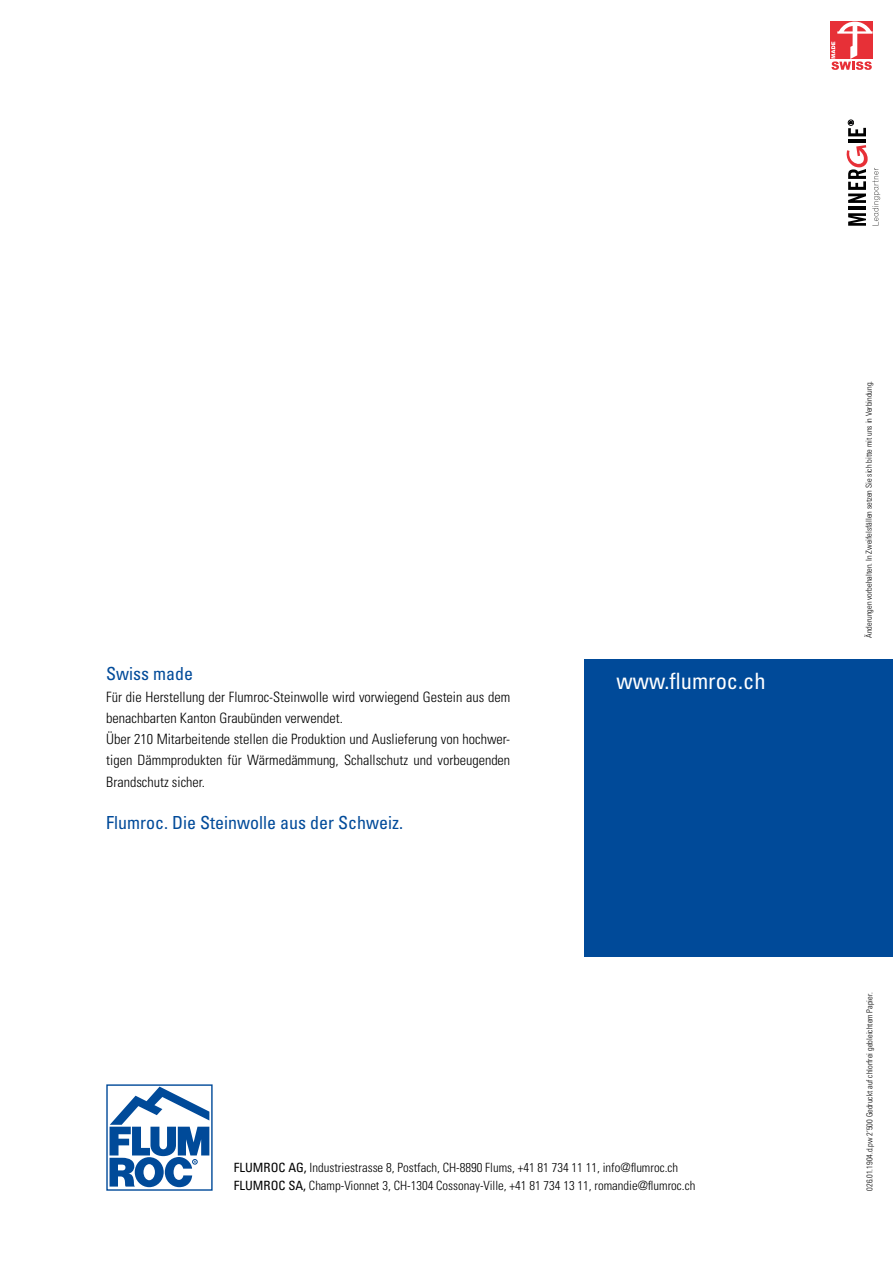
<style>
.page{position:relative;width:893px;height:1263px;background:#fff}
.page>*{position:absolute;margin:0;border:0;box-sizing:border-box;transform-origin:0 0}
.t1{font:condensed 22.5px "Univers";color:#fff}
.t2{font:condensed 18px "Univers";color:#004a99}
.t3{font:300 condensed 14.25px/21.3px "Univers";color:#000}
.t4{font:300 condensed 12.75px/18px "Univers";color:#000}
.t5{font:300 condensed 8.25px "Univers";color:#000}
.s1{font-weight:400}
</style>
<div class="page">
<svg style="left:109px;top:1111px;width:101px;height:77px"></svg>
<div style="left:106px;top:1084px;width:107px;height:107px;border:1px solid #004a99"></div>
<svg style="left:110px;top:1086px;width:99px;height:101px"></svg>
<div style="left:830px;top:21px;width:43px;height:38px;background:#e73037"></div>
<svg style="left:831px;top:21px;width:42px;height:49px"></svg>
<hr style="left:848px;top:140px;width:18px;height:3px;background:#000">
<svg style="left:847px;top:145px;width:33px;height:81px"></svg>
<svg style="left:848px;top:120px;width:18px;height:16px"></svg>
<div style="left:585px;top:659px;width:308px;height:298px;background:#004a99"></div>
<p class="t2" style="left:106px;top:663px;width:88px">Swiss made</p>
<p class="t3" style="left:106px;top:686px;width:405px">Für die Herstellung der Flumroc-Steinwolle wird vorwiegend Gestein aus dem benachbarten Kanton Graubünden verwendet.<br>Über 210 Mitarbeitende stellen die Produktion und Auslieferung von hochwer&shy;tigen Dämmprodukten für Wärmedämmung, Schallschutz und vorbeugenden Brandschutz sicher.</p>
<p class="t2" style="left:106px;top:811px;width:298px">Flumroc. Die Steinwolle aus der Schweiz.</p>
<h1 class="t1" style="left:617px;top:667px;width:151px">www.flumroc.ch</h1>
<p class="t4" style="left:234px;top:1158px;width:463px"><span class="s1">FLUMROC AG,</span> Industriestrasse 8, Postfach, CH-8890 Flums, +41 81 734 11 11, info@flumroc.ch<br><span class="s1">FLUMROC SA,</span> Champ-Vionnet 3, CH-1304 Cossonay-Ville, +41 81 734 13 11, romandie@flumroc.ch</p>
<p class="t5" style="left:864px;top:638px;width:259px;rotate:-90deg">Änderungen vorbehalten. In Zweifelsfällen setzen Sie sich bitte mit uns in Verbindung.</p>
<p class="t5" style="left:865px;top:1191px;width:200px;rotate:-90deg">026.01.1904.d.pw 2’500 Gedruckt auf chlorfrei gebleichtem Papier.</p>
</div>
